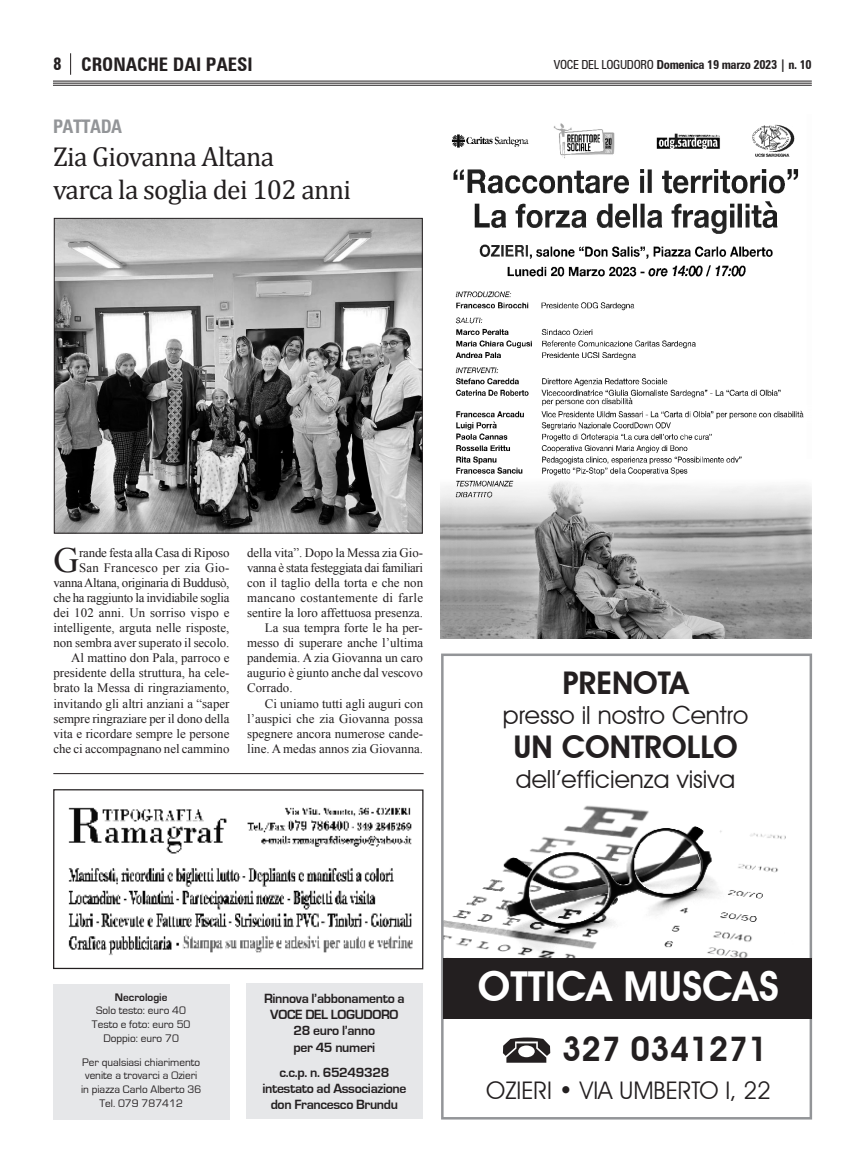
<style>
.page{position:relative;width:865px;height:1170px;background:#fff}
.page>*{position:absolute;margin:0;border:0;box-sizing:border-box;transform-origin:0 0}
.t1{font:600 41.25px "Avant Garde IT Cby BT";color:#fff}
.t2{font:35.5px "Times New Roman";color:#231f20}
.t3{font:600 33.75px "Avant Garde IT Cby BT";color:#231f20}
.t4{font:600 31.25px "Avant Garde IT Cby BT";color:#231f20}
.t5{font:27.5px "Cambria";letter-spacing:-.025em;color:#231f20}
.t6{font:25px "Avant Garde IT Cby BT";color:#231f20}
.t7{font:24.25px "Avant Garde IT Cby BT";color:#231f20}
.t8{font:700 condensed 18.75px "Zurich BT";color:#231f20}
.t9{font:700 condensed 18.75px "Zurich BT";letter-spacing:-.025em;color:#939598;scale:.95 1}
.t10{font:700 condensed 17.5px "Zurich BT";color:#231f20}
.t11{font:700 13.75px "Eurostile";letter-spacing:-.025em;color:#231f20}
.t12{font:12.88px/15px "Times New Roman";color:#231f20;text-align:justify}
.t13{font:700 condensed 12.5px "Zurich BT";letter-spacing:-.025em;color:#231f20}
.t14{font:11.25px "Eurostile";color:#231f20}
.t15{font:700 11.25px "Eurostile";color:#231f20}
.s1{font-weight:400}
</style>
<div class="page">
<hr style="left:53px;top:81px;width:758px;height:1px;background:#231f20">
<hr style="left:53px;top:83px;width:758px;height:1px;background:#231f20">
<hr style="left:53px;top:85px;width:758px;height:1px;background:#231f20">
<svg style="left:70px;top:53px;width:1px;height:22px"></svg>
<img style="left:444px;top:805px;width:342px;height:153px">
<div style="left:441px;top:653px;width:371px;height:466px;border:2px solid #939598"></div>
<div style="left:443px;top:958px;width:368px;height:61px;background:#231f20"></div>
<svg style="left:503px;top:1037px;width:47px;height:25px"></svg>
<img style="left:56px;top:220px;width:364px;height:311px">
<div style="left:54px;top:218px;width:368px;height:315px;border:1px solid #231f20"></div>
<img style="left:68px;top:807px;width:345px;height:148px">
<div style="left:53px;top:789px;width:370px;height:180px;border:1px solid #231f20"></div>
<img style="left:441px;top:123px;width:370px;height:515px">
<div style="left:53px;top:984px;width:176px;height:135px;background:#e6e7e9"></div>
<div style="left:246px;top:983px;width:176px;height:135px;background:#e6e7e9"></div>
<hr style="left:53px;top:773px;width:370px;height:1px;background:#231f20">
<p class="t10" style="left:53px;top:54px;width:10px">8</p>
<p class="t8" style="left:81px;top:53px;width:173px">CRONACHE DAI PAESI</p>
<p class="t13" style="left:554px;top:57px;width:259px"><span class="s1">VOCE DEL LOGUDORO</span> Domenica 19 marzo 2023 | n. 10</p>
<p class="t9" style="left:53px;top:115px;width:74px">PATTADA</p>
<p class="t5" style="left:53px;top:140px;width:223px">Zia Giovanna Altana</p>
<p class="t5" style="left:53px;top:173px;width:299px">varca la soglia dei 102 anni</p>
<p class="t2" style="left:53px;top:540px;width:27px">G</p>
<p class="t12" style="left:53px;top:545px;width:177px;text-align:right">rande festa alla Casa di Riposo<br>San Francesco per zia Gio&shy;vanna Altana, originaria di Buddusò, che ha raggiunto la invidiabile soglia dei 102 anni. Un sorriso vispo e intelligente, arguta nelle risposte, non sembra aver superato il secolo.</p>
<p class="t12" style="left:53px;top:650px;width:177px;text-indent:18px">Al mattino don Pala, parroco e presidente della struttura, ha cele&shy;brato la Messa di ringraziamento, invitando gli altri anziani a “saper sempre ringraziare per il dono della vita e ricordare sempre le persone che ci accompagnano nel cammino</p>
<p class="t12" style="left:247px;top:545px;width:177px">della vita”. Dopo la Messa zia Gio&shy;vanna è stata festeggiata dai familiari con il taglio della torta e che non mancano costantemente di farle sentire la loro affettuosa presenza.</p>
<p class="t12" style="left:247px;top:620px;width:177px;text-indent:18px">La sua tempra forte le ha per&shy;messo di superare anche l’ultima pandemia. A zia Giovanna un caro augurio è giunto anche dal vescovo Corrado.</p>
<p class="t12" style="left:247px;top:695px;width:177px;text-indent:18px">Ci uniamo tutti agli auguri con l’auspici che zia Giovanna possa spegnere ancora numerose cande&shy;line. A medas annos zia Giovanna.</p>
<p class="t4" style="left:562px;top:664px;width:127px">PRENOTA</p>
<p class="t6" style="left:503px;top:700px;width:247px">presso il nostro Centro</p>
<p class="t4" style="left:513px;top:728px;width:226px">UN CONTROLLO</p>
<p class="t6" style="left:516px;top:764px;width:221px">dell’efficienza visiva</p>
<p class="t15" style="left:115px;top:991px;width:54px">Necrologie</p>
<p class="t14" style="left:96px;top:1005px;width:91px">Solo testo: euro 40</p>
<p class="t14" style="left:92px;top:1019px;width:100px">Testo e foto: euro 50</p>
<p class="t14" style="left:103px;top:1032px;width:77px">Doppio: euro 70</p>
<p class="t14" style="left:82px;top:1056px;width:120px">Per qualsiasi chiarimento</p>
<p class="t14" style="left:85px;top:1070px;width:114px">venite a trovarci a Ozieri</p>
<p class="t14" style="left:81px;top:1084px;width:122px">in piazza Carlo Alberto 36</p>
<p class="t14" style="left:99px;top:1097px;width:85px">Tel. 079 787412</p>
<p class="t11" style="left:264px;top:991px;width:142px">Rinnova l’abbonamento a</p>
<p class="t11" style="left:270px;top:1008px;width:130px">VOCE DEL LOGUDORO</p>
<p class="t11" style="left:293px;top:1024px;width:83px">28 euro l’anno</p>
<p class="t11" style="left:293px;top:1040px;width:83px">per 45 numeri</p>
<p class="t11" style="left:279px;top:1065px;width:111px">c.c.p. n. 65249328</p>
<p class="t11" style="left:262px;top:1081px;width:145px">intestato ad Associazione</p>
<p class="t11" style="left:271px;top:1098px;width:129px">don Francesco Brundu</p>
<p class="t1" style="left:478px;top:961px;width:302px">OTTICA MUSCAS</p>
<p class="t3" style="left:562px;top:1028px;width:207px">327 0341271</p>
<p class="t7" style="left:486px;top:1075px;width:286px">OZIERI • VIA UMBERTO I, 22</p>
</div>
